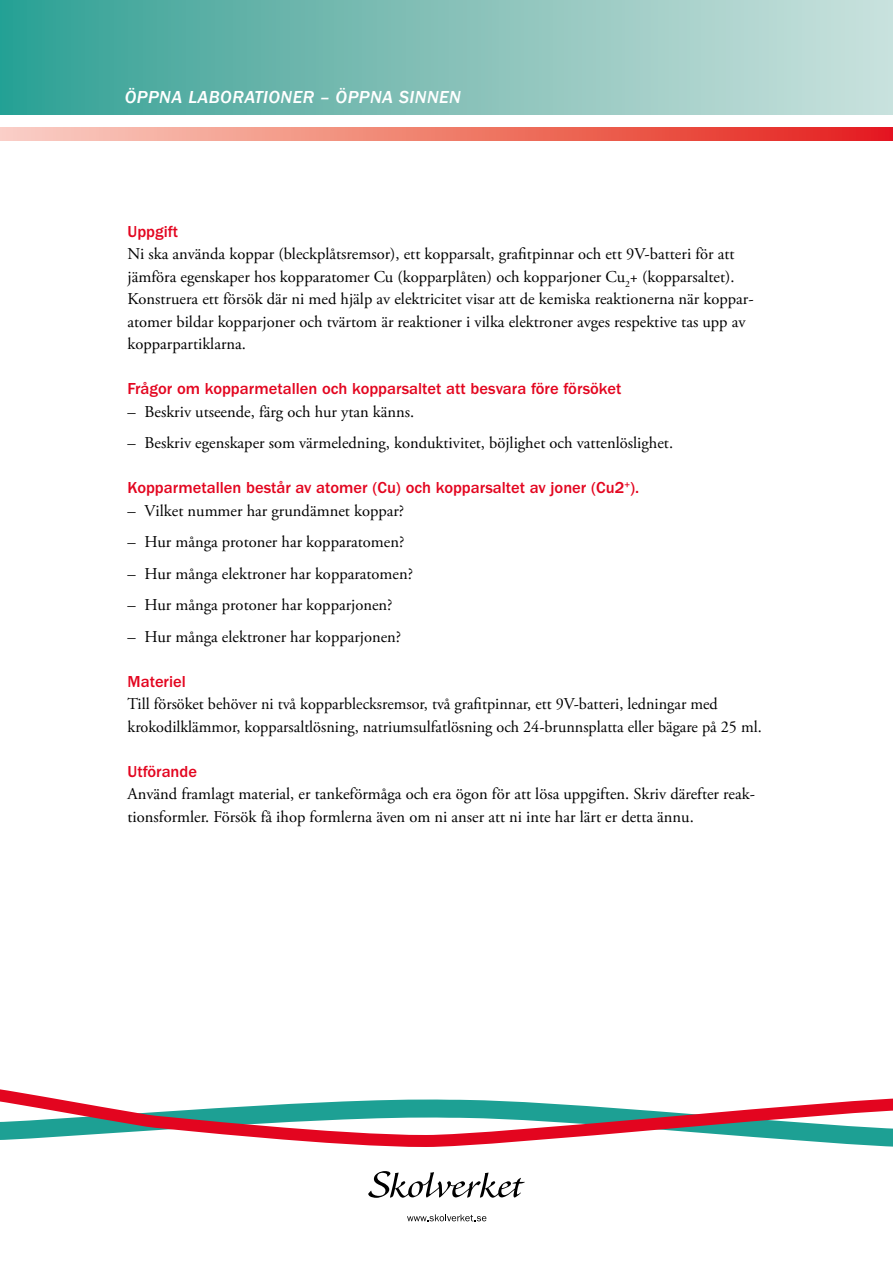
<style>
.page{position:relative;width:893px;height:1263px;background:#fff}
.page>*{position:absolute;margin:0;border:0;box-sizing:border-box;transform-origin:0 0}
.t1{font:18px "ITC Franklin Gothic Std Med It";letter-spacing:.025em;color:#fff}
.t2{font:16.5px/22.5px "Adobe Garamond Pro";color:#000}
.t3{font:500 16.5px "ITC Franklin Gothic Std";color:#e3051f}
</style>
<div class="page">
<div style="left:0;top:0;width:893px;height:114px;background:linear-gradient(to right,#33a094,#cfe2dd)"></div>
<svg style="left:0;top:128px;width:893px;height:12px;background:#ef7a6d"></svg>
<svg style="left:0;top:1089px;width:893px;height:58px"></svg>
<svg style="left:368px;top:1171px;width:157px;height:27px"></svg>
<svg style="left:407px;top:1214px;width:79px;height:7px"></svg>
<h1 class="t1" style="left:125px;top:87px;width:338px">ÖPPNA LABORATIONER – ÖPPNA SINNEN</h1>
<h2 class="t3" style="left:128px;top:222px;width:52px">Uppgift</h2>
<p class="t2" style="left:128px;top:243px;width:627px">Ni ska använda koppar (bleckplåtsremsor), ett kopparsalt, grafitpinnar och ett 9V-batteri för att jämföra egenskaper hos kopparatomer Cu (kopparplåten) och kopparjoner Cu<sub>2</sub>+ (kopparsaltet).<br>Konstruera ett försök där ni med hjälp av elektricitet visar att de kemiska reaktionerna när koppar&shy;atomer bildar kopparjoner och tvärtom är reaktioner i vilka elektroner avges respektive tas upp av kopparpartiklarna.</p>
<h2 class="t3" style="left:128px;top:379px;width:495px">Frågor om kopparmetallen och kopparsaltet att besvara före försöket</h2>
<p class="t2" style="left:128px;top:401px;width:288px">– Beskriv utseende, färg och hur ytan känns.</p>
<p class="t2" style="left:128px;top:432px;width:547px">– Beskriv egenskaper som värmeledning, konduktivitet, böjlighet och vattenlöslighet.</p>
<h2 class="t3" style="left:128px;top:478px;width:513px">Kopparmetallen består av atomer (Cu) och kopparsaltet av joner (Cu2<sup>+</sup>).</h2>
<p class="t2" style="left:128px;top:500px;width:278px">– Vilket nummer har grundämnet koppar?</p>
<p class="t2" style="left:128px;top:531px;width:278px">– Hur många protoner har kopparatomen?</p>
<p class="t2" style="left:128px;top:563px;width:287px">– Hur många elektroner har kopparatomen?</p>
<p class="t2" style="left:128px;top:594px;width:266px">– Hur många protoner har kopparjonen?</p>
<p class="t2" style="left:128px;top:626px;width:275px">– Hur många elektroner har kopparjonen?</p>
<h2 class="t3" style="left:128px;top:672px;width:60px">Materiel</h2>
<p class="t2" style="left:128px;top:693px;width:636px">Till försöket behöver ni två kopparblecksremsor, två grafitpinnar, ett 9V-batteri, ledningar med krokodilklämmor, kopparsaltlösning, natriumsulfatlösning och 24-brunnsplatta eller bägare på 25 ml.</p>
<h2 class="t3" style="left:128px;top:762px;width:71px">Utförande</h2>
<p class="t2" style="left:128px;top:783px;width:628px">Använd framlagt material, er tankeförmåga och era ögon för att lösa uppgiften. Skriv därefter reak&shy;tionsformler. Försök få ihop formlerna även om ni anser att ni inte har lärt er detta ännu.</p>
</div>
